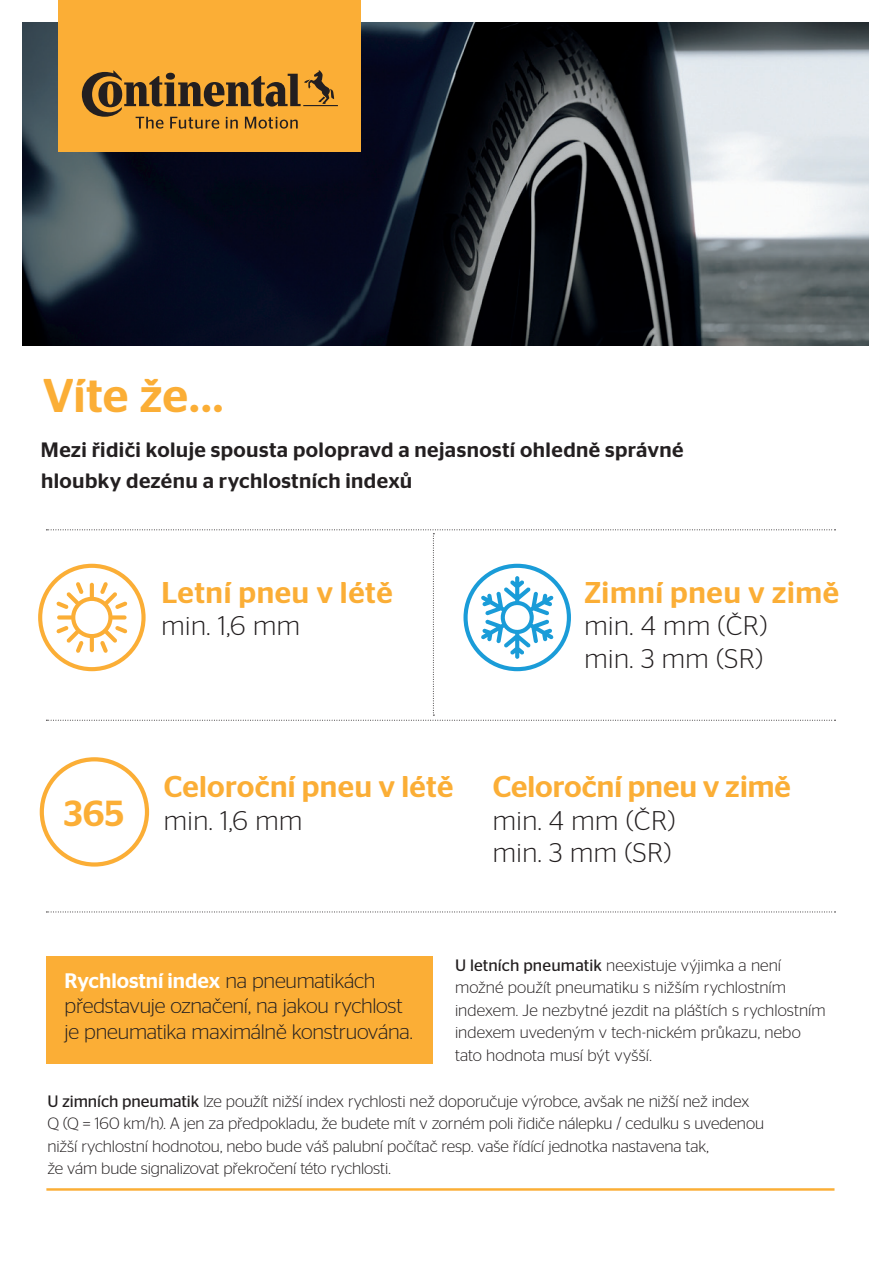
<style>
.page{position:relative;width:893px;height:1263px;background:#fff}
.page>*{position:absolute;margin:0;border:0;box-sizing:border-box;transform-origin:0 0}
.t1{font:500 47.25px "Continental Stag Sans LCG";letter-spacing:-.005em;color:#fbae36}
.t2{font:500 36.15px "Continental Stag Sans LCG";color:#fbae36}
.t3{font:500 30px "Continental Stag Sans LCG";letter-spacing:.01em;color:#fbae36}
.t4{font:300 27px/32.4px "Continental Stag Sans LCG";letter-spacing:.02em;color:#231f20}
.t5{font:300 21px/25.2px "Continental Stag Sans LCG";letter-spacing:-.015em;color:#231f20}
.t6{font:500 20.85px/31.5px "Continental Stag Sans LCG";letter-spacing:.02em;color:#231f20}
.t7{font:300 16.5px/22.5px "Continental Stag Sans LCG";letter-spacing:-.005em;color:#231f20}
.s1{font-weight:400}
.s2{font-weight:500;color:#fff}
</style>
<div class="page">
<img style="left:23px;top:23px;width:846px;height:323px">
<div style="left:58px;top:0;width:303px;height:152px;background:#fbae36"></div>
<svg style="left:82px;top:70px;width:256px;height:59px"></svg>
<div style="left:46px;top:956px;width:387px;height:108px;background:#fbae36"></div>
<hr style="left:46px;top:1188px;width:788px;height:3px;background:#fbae36">
<svg style="left:46px;top:911px;width:789px;height:1px"></svg>
<svg style="left:38px;top:529px;width:797px;height:192px"></svg>
<svg style="left:40px;top:757px;width:109px;height:110px"></svg>
<h1 class="t1" style="left:43px;top:362px;width:182px">Víte že...</h1>
<p class="t6" style="left:41px;top:432px;width:644px">Mezi řidiči koluje spousta polopravd a nejasností ohledně správné hloubky dezénu a rychlostních indexů</p>
<h3 class="t3" style="left:161px;top:571px;width:233px">Letní pneu v létě</h3>
<h3 class="t4" style="left:161px;top:608px;width:140px">min. 1,6 mm</h3>
<h3 class="t3" style="left:584px;top:571px;width:256px">Zimní pneu v zimě</h3>
<h3 class="t4" style="left:584px;top:608px;width:184px">min. 4 mm (ČR) min. 3 mm (SR)</h3>
<h2 class="t2" style="left:64px;top:788px;width:62px">365</h2>
<h3 class="t3" style="left:164px;top:765px;width:291px">Celoroční pneu v létě</h3>
<h3 class="t4" style="left:164px;top:802px;width:140px">min. 1,6 mm</h3>
<h3 class="t3" style="left:493px;top:765px;width:300px">Celoroční pneu v zimě</h3>
<h3 class="t4" style="left:493px;top:802px;width:184px">min. 4 mm (ČR) min. 3 mm (SR)</h3>
<p class="t7" style="left:455px;top:952px;width:372px"><span class="s1">U letních pneumatik</span> neexistuje výjimka a není možné použít pneumatiku s nižším rychlostním indexem. Je nezbytné jezdit na pláštích s rychlostním indexem uvedeným v tech-nickém průkazu, nebo tato hodnota musí být vyšší.</p>
<p class="t7" style="left:47px;top:1088px;width:718px"><span class="s1">U zimních pneumatik</span> lze použít nižší index rychlosti než doporučuje výrobce, avšak ne nižší než index Q (Q = 160 km/h). A jen za předpokladu, že budete mít v zorném poli řidiče nálepku / cedulku s uvedenou nižší rychlostní hodnotou, nebo bude váš palubní počítač resp. vaše řídící jednotka nastavena tak,<br>že vám bude signalizovat překročení této rychlosti.</p>
<p class="t5" style="left:65px;top:966px;width:350px"><span class="s2">Rychlostní index</span> na pneumatikách představuje označení, na jakou rychlost je pneumatika maximálně konstruována.</p>
</div>
